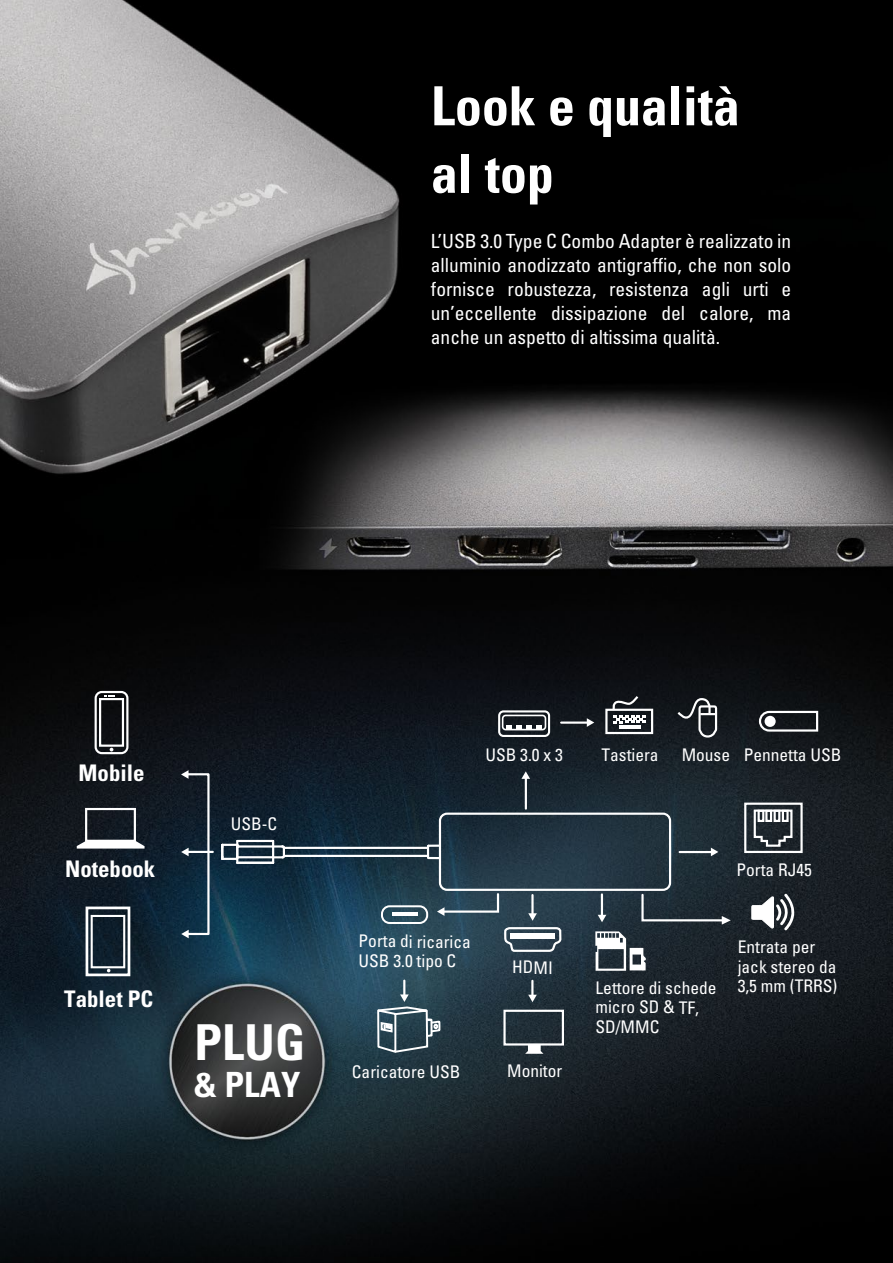
<style>
.page{position:relative;width:893px;height:1263px;background:#fff}
.page>*{position:absolute;margin:0;border:0;box-sizing:border-box;transform-origin:0 0}
.t1{font:700 condensed 54px/67.5px "Univers";color:#fff}
.t2{font:700 condensed 49.5px "Univers";color:#fff}
.t3{font:700 condensed 34.8px "Univers";color:#fff}
.t4{font:700 condensed 22.8px "Univers";color:#fff}
.t5{font:condensed 19.5px/24px "Univers";color:#fff;text-align:justify}
.t6{font:condensed 17.4px/19.5px "Univers";letter-spacing:-.005em;color:#fff}
.s1{font-size:33.15px}
</style>
<div class="page">
<img style="left:0;top:0;width:893px;height:1263px">
<hr style="left:284px;top:847px;width:144px;height:2px;background:#fff">
<svg style="left:272px;top:841px;width:15px;height:22px"></svg>
<hr style="left:237px;top:862px;width:36px;height:2px;background:#fff">
<hr style="left:237px;top:856px;width:36px;height:2px;background:#fff">
<hr style="left:237px;top:845px;width:36px;height:2px;background:#fff">
<hr style="left:237px;top:840px;width:36px;height:2px;background:#fff">
<svg style="left:220px;top:841px;width:18px;height:22px"></svg>
<hr style="left:284px;top:855px;width:144px;height:2px;background:#fff">
<svg style="left:426px;top:843px;width:13px;height:18px"></svg>
<div style="left:439px;top:812px;width:232px;height:79px;border:2px solid #fff;border-radius:7px"></div>
<svg style="left:587px;top:718px;width:7px;height:9px"></svg>
<hr style="left:561px;top:721px;width:28px;height:3px;background:#fff">
<svg style="left:521px;top:771px;width:9px;height:8px"></svg>
<hr style="left:525px;top:777px;width:2px;height:32px;background:#fff">
<svg style="left:711px;top:848px;width:7px;height:8px"></svg>
<hr style="left:680px;top:851px;width:33px;height:2px;background:#fff">
<svg style="left:598px;top:915px;width:8px;height:7px"></svg>
<hr style="left:601px;top:894px;width:2px;height:22px;background:#fff">
<svg style="left:528px;top:981px;width:9px;height:21px"></svg>
<svg style="left:181px;top:848px;width:8px;height:8px"></svg>
<hr style="left:187px;top:851px;width:26px;height:2px;background:#fff">
<div style="left:185px;top:773px;width:25px;height:162px;border:2px solid #fff"></div>
<svg style="left:181px;top:770px;width:8px;height:9px"></svg>
<svg style="left:181px;top:930px;width:8px;height:8px"></svg>
<svg style="left:640px;top:893px;width:91px;height:32px"></svg>
<div style="left:503px;top:1010px;width:61px;height:35px;border:2px solid #fff"></div>
<svg style="left:525px;top:1044px;width:18px;height:10px"></svg>
<svg style="left:437px;top:892px;width:125px;height:61px"></svg>
<div style="left:511px;top:933px;width:44px;height:6px;background:#fff"></div>
<hr style="left:392px;top:913px;width:25px;height:3px;background:#fff">
<div style="left:498px;top:710px;width:52px;height:27px;border:2px solid #fff;border-radius:4px"></div>
<div style="left:502px;top:715px;width:44px;height:15px;border:2px solid #fff;border-radius:3px"></div>
<svg style="left:506px;top:725px;width:35px;height:4px"></svg>
<div style="left:381px;top:905px;width:47px;height:19px;border:2px solid #fff;border-radius:8px"></div>
<svg style="left:676px;top:697px;width:42px;height:42px"></svg>
<svg style="left:758px;top:710px;width:61px;height:23px"></svg>
<div style="left:765px;top:716px;width:11px;height:11px;background:#fff;border-radius:50%"></div>
<div style="left:605px;top:709px;width:48px;height:25px;border:2px solid #fff"></div>
<div style="left:744px;top:803px;width:59px;height:50px;border:2px solid #fff"></div>
<hr style="left:619px;top:726px;width:21px;height:3px;background:#fff">
<svg style="left:595px;top:931px;width:51px;height:40px"></svg>
<div style="left:85px;top:808px;width:51px;height:34px;border:2px solid #fff"></div>
<svg style="left:77px;top:840px;width:68px;height:8px"></svg>
<div style="left:91px;top:915px;width:34px;height:53px;border:2px solid #fff"></div>
<div style="left:86px;top:906px;width:44px;height:70px;border:3px solid #fff"></div>
<div style="left:95px;top:691px;width:33px;height:63px;border:2px solid #fff;border-radius:6px"></div>
<div style="left:99px;top:698px;width:25px;height:49px;border:2px solid #fff"></div>
<svg style="left:104px;top:695px;width:11px;height:2px"></svg>
<svg style="left:612px;top:694px;width:34px;height:29px"></svg>
<svg style="left:751px;top:894px;width:52px;height:36px"></svg>
<svg style="left:753px;top:808px;width:41px;height:40px"></svg>
<div style="left:782px;top:810px;width:7px;height:12px;border:2px solid #fff"></div>
<div style="left:774px;top:810px;width:6px;height:12px;border:2px solid #fff"></div>
<div style="left:765px;top:810px;width:7px;height:12px;border:2px solid #fff"></div>
<div style="left:758px;top:810px;width:6px;height:12px;border:2px solid #fff"></div>
<svg style="left:376px;top:980px;width:65px;height:74px"></svg>
<h1 class="t1" style="left:431px;top:72px;width:310px">Look e qualità al top</h1>
<p class="t5" style="left:431px;top:229px;width:362px">L’USB 3.0 Type C Combo Adapter è realizzato in alluminio anodizzato antigraffio, che non solo fornisce robustezza, resistenza agli urti e un’eccellente dissipazione del calore, ma anche un aspetto di altissima qualità.</p>
<p class="t4" style="left:79px;top:759px;width:68px">Mobile</p>
<p class="t4" style="left:65px;top:854px;width:92px">Notebook</p>
<p class="t6" style="left:231px;top:813px;width:48px">USB-C</p>
<p class="t4" style="left:64px;top:985px;width:90px">Tablet PC</p>
<h2 class="t2" style="left:194px;top:1012px;width:112px">PLUG</h2>
<h3 class="t3" style="left:194px;top:1063px;width:108px"><span class="s1">&amp;</span> PLAY</h3>
<p class="t6" style="left:485px;top:745px;width:79px">USB 3.0 x 3</p>
<p class="t6" style="left:602px;top:744px;width:59px">Tastiera</p>
<p class="t6" style="left:682px;top:745px;width:161px">Mouse Pennetta USB</p>
<p class="t6" style="left:359px;top:931px;width:114px">Porta di ricarica<br>USB 3.0 tipo C</p>
<p class="t6" style="left:512px;top:957px;width:42px">HDMI</p>
<p class="t6" style="left:352px;top:1062px;width:110px">Caricatore USB</p>
<p class="t6" style="left:507px;top:1061px;width:57px">Monitor</p>
<p class="t6" style="left:736px;top:859px;width:77px">Porta RJ45</p>
<p class="t6" style="left:595px;top:978px;width:123px">Lettore di schede micro SD &amp; TF,<br>SD/MMC</p>
<p class="t6" style="left:738px;top:937px;width:101px">Entrata per jack stereo da<br>3,5 mm (TRRS)</p>
</div>
